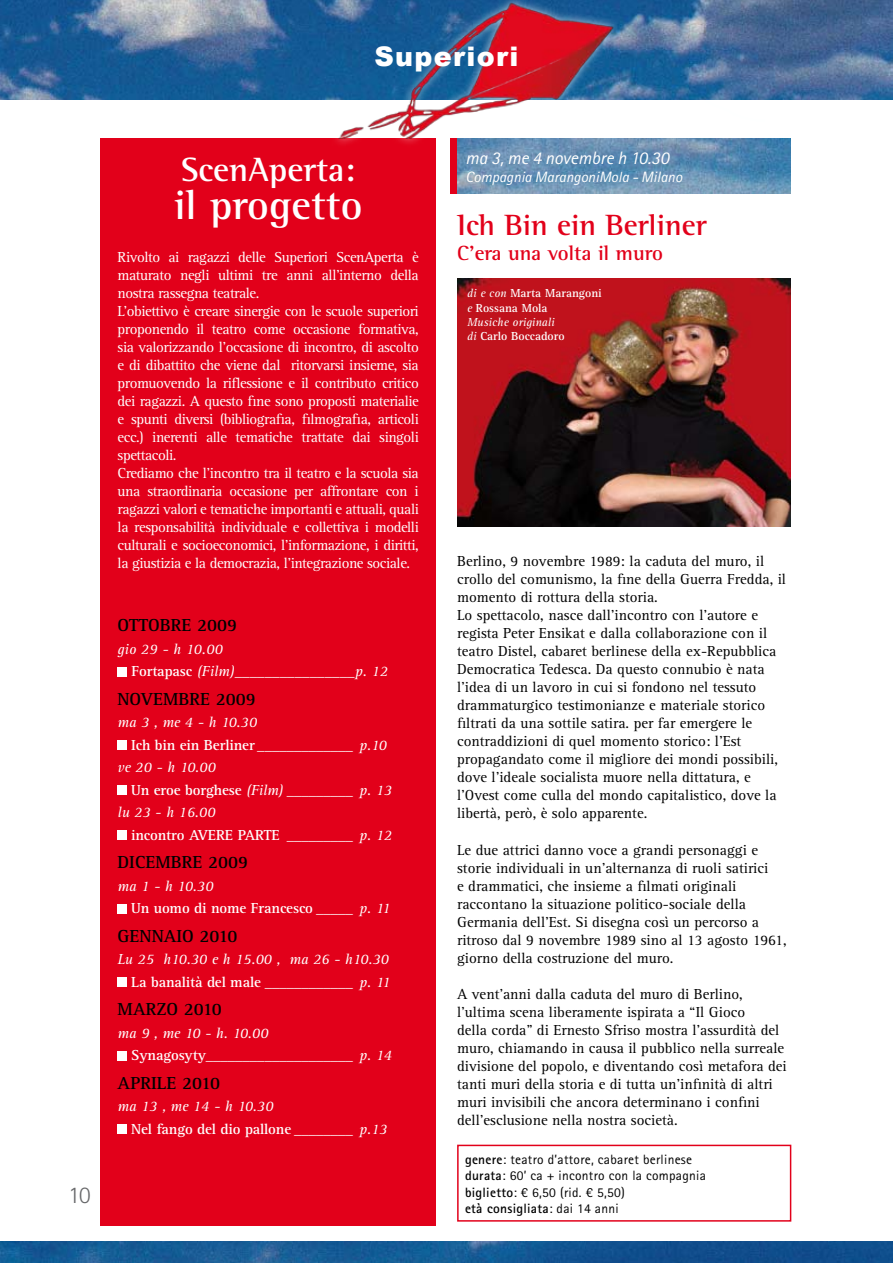
<style>
.page{position:relative;width:893px;height:1263px;background:#fff}
.page>*{position:absolute;margin:0;border:0;box-sizing:border-box;transform-origin:0 0}
.t1{font:700 42px "Agfa Rotis Semi Serif";color:#fff}
.t2{font:700 34.5px "Agfa Rotis Semi Serif";color:#fff}
.t3{font:700 30px "Agfa Rotis Semi Serif";color:#e2001a}
.t4{font:900 27px "Arial";letter-spacing:.05em;color:#fff}
.t5{font:300 24px "Agfa Rotis Sans Serif";color:#666769}
.t6{font:700 21px "Agfa Rotis Semi Serif";color:#e2001a}
.t7{font:700 18px "Agfa Rotis Serif";color:#000}
.t8{font:italic 18px "Agfa Rotis Sans Serif";color:#fff}
.t9{font:15px/18px "Agfa Rotis Serif";color:#000}
.t10{font:15px/18px "Agfa Rotis Serif";letter-spacing:-.03em;color:#fff}
.t11{font:italic 15px/22.5px "Agfa Rotis Serif";letter-spacing:-.01em;color:#fff}
.t12{font:700 15px/22.5px "Agfa Rotis Serif";letter-spacing:-.01em;color:#fff}
.t13{font:italic 15px "Agfa Rotis Sans Serif";color:#fff}
.t14{font:13.5px/16.2px "Agfa Rotis Sans Serif";letter-spacing:.02em;color:#000}
.t15{font:700 12px/14.4px "Agfa Rotis Serif";color:#fff}
.s1{font-weight:700;font-style:normal}
.s2{font-weight:400;font-style:italic}
.s3{font-weight:700}
</style>
<div class="page">
<img style="left:0;top:0;width:893px;height:100px">
<img style="left:0;top:1242px;width:893px;height:21px">
<div style="left:101px;top:138px;width:335px;height:1088px;background:#e2001a"></div>
<div style="left:118px;top:667px;width:9px;height:9px;background:#fff"></div>
<div style="left:118px;top:740px;width:9px;height:10px;background:#fff"></div>
<div style="left:118px;top:785px;width:9px;height:10px;background:#fff"></div>
<div style="left:118px;top:830px;width:9px;height:10px;background:#fff"></div>
<div style="left:118px;top:904px;width:9px;height:9px;background:#fff"></div>
<div style="left:118px;top:977px;width:9px;height:10px;background:#fff"></div>
<div style="left:118px;top:1051px;width:9px;height:9px;background:#fff"></div>
<div style="left:118px;top:1124px;width:9px;height:10px;background:#fff"></div>
<svg style="left:655px;top:0;width:111px;height:100px"></svg>
<div style="left:457px;top:1145px;width:334px;height:76px;border:2px solid #e2001a"></div>
<img style="left:457px;top:279px;width:333px;height:248px">
<div style="left:328px;top:0;width:327px;height:155px;background:#fff;opacity:.75"></div>
<img style="left:320px;top:0;width:301px;height:138px">
<img style="left:457px;top:138px;width:334px;height:55px">
<div style="left:451px;top:138px;width:6px;height:55px;background:#e2001a"></div>
<h3 class="t4" style="left:374px;top:37px;width:146px">Superiori</h3>
<h3 class="t5" style="left:68px;top:1181px;width:24px">10</h3>
<h2 class="t2" style="left:181px;top:149px;width:175px">ScenAperta:</h2>
<h1 class="t1" style="left:174px;top:179px;width:190px">il progetto</h1>
<p class="t10" style="left:118px;top:249px;width:303px">Rivolto ai ragazzi delle Superiori ScenAperta è maturato negli ultimi tre anni all’interno della nostra rassegna teatrale.<br>L’obiettivo è creare sinergie con le scuole superiori proponendo il teatro come occasione formativa, sia valorizzando l’occasione di incontro, di ascolto e di dibattito che viene dal ritorvarsi insieme, sia promuovendo la riflessione e il contributo critico dei ragazzi. A questo fine sono proposti materialie e spunti diversi (bibliografia, filmografia, articoli ecc.) inerenti alle tematiche trattate dai singoli spettacoli.<br>Crediamo che l’incontro tra il teatro e la scuola sia una straordinaria occasione per affrontare con i ragazzi valori e tematiche importanti e attuali, quali la responsabilità individuale e collettiva i modelli culturali e socioeconomici, l’informazione, i diritti, la giustizia e la democrazia, l’integrazione sociale.</p>
<p class="t7" style="left:118px;top:614px;width:121px">OTTOBRE 2009</p>
<p class="t11" style="left:131px;top:638px;width:258px;text-indent:-14px">gio 29 - h 10.00<br><span class="s1">Fortapasc</span> (Film)________________p. 12</p>
<p class="t7" style="left:118px;top:688px;width:140px">NOVEMBRE 2009</p>
<p class="t11" style="left:118px;top:711px;width:141px">ma 3 , me 4 - h 10.30</p>
<p class="t12" style="left:131px;top:734px;width:257px">Ich bin ein Berliner <span class="s2">_____________ p.10</span></p>
<p class="t11" style="left:118px;top:756px;width:100px">ve 20 - h 10.00</p>
<p class="t11" style="left:131px;top:779px;width:262px"><span class="s1">Un eroe borghese</span> (Film) _________ p. 13</p>
<p class="t11" style="left:118px;top:801px;width:99px">lu 23 - h 16.00</p>
<p class="t12" style="left:131px;top:824px;width:262px">incontro AVERE PARTE <span class="s2">_________ p. 12</span></p>
<p class="t7" style="left:118px;top:851px;width:132px">DICEMBRE 2009</p>
<p class="t12" style="left:131px;top:875px;width:261px;text-indent:-14px"><span class="s2">ma 1 - h 10.30<br></span>Un uomo di nome Francesco <span class="s2">_____ p. 11</span></p>
<p class="t7" style="left:118px;top:925px;width:121px">GENNAIO 2010</p>
<p class="t11" style="left:118px;top:948px;width:274px;text-align:right">Lu 25 h10.30 e h 15.00 , ma 26 - h10.30<br><span class="s1">La banalità del male</span> ____________ p. 11</p>
<p class="t7" style="left:118px;top:998px;width:106px">MARZO 2010</p>
<p class="t11" style="left:131px;top:1022px;width:262px;text-indent:-14px">ma 9 , me 10 - h. 10.00<br><span class="s1">Synagosyty</span>____________________ p. 14</p>
<p class="t7" style="left:118px;top:1072px;width:104px">APRILE 2010</p>
<p class="t11" style="left:131px;top:1095px;width:258px;text-indent:-14px">ma 13 , me 14 - h 10.30<br><span class="s1">Nel fango del dio pallone</span> ________ p.13</p>
<p class="t8" style="left:465px;top:148px;width:205px">ma 3, me 4 novembre h 10.30</p>
<p class="t13" style="left:465px;top:168px;width:218px">Compagnia MarangoniMola - Milano</p>
<h3 class="t3" style="left:457px;top:207px;width:251px">Ich Bin ein Berliner</h3>
<h3 class="t6" style="left:457px;top:241px;width:207px">C’era una volta il muro</h3>
<p class="t15" style="left:467px;top:286px;width:136px"><span class="s2">di e con</span> Marta Marangoni <span class="s2">e</span> Rossana Mola<br><span class="s2">Musiche originali<br>di</span> Carlo Boccadoro</p>
<p class="t9" style="left:457px;top:553px;width:330px">Berlino, 9 novembre 1989: la caduta del muro, il crollo del comunismo, la fine della Guerra Fredda, il momento di rottura della storia.<br>Lo spettacolo, nasce dall’incontro con l’autore e regista Peter Ensikat e dalla collaborazione con il teatro Distel, cabaret berlinese della ex-Repubblica Democratica Tedesca. Da questo connubio è nata l’idea di un lavoro in cui si fondono nel tessuto drammaturgico testimonianze e materiale storico filtrati da una sottile satira. per far emergere le contraddizioni di quel momento storico: l’Est propagandato come il migliore dei mondi possibili, dove l’ideale socialista muore nella dittatura, e l’Ovest come culla del mondo capitalistico, dove la libertà, però, è solo apparente.</p>
<p class="t9" style="left:457px;top:841px;width:331px">Le due attrici danno voce a grandi personaggi e storie individuali in un’alternanza di ruoli satirici<br>e drammatici, che insieme a filmati originali raccontano la situazione politico-sociale della Germania dell’Est. Si disegna così un percorso a ritroso dal 9 novembre 1989 sino al 13 agosto 1961, giorno della costruzione del muro.</p>
<p class="t9" style="left:457px;top:985px;width:331px">A vent’anni dalla caduta del muro di Berlino, l’ultima scena liberamente ispirata a “Il Gioco<br>della corda” di Ernesto Sfriso mostra l’assurdità del muro, chiamando in causa il pubblico nella surreale divisione del popolo, e diventando così metafora dei tanti muri della storia e di tutta un’infinità di altri muri invisibili che ancora determinano i confini dell’esclusione nella nostra società.</p>
<p class="t14" style="left:465px;top:1151px;width:243px"><span class="s3">genere</span>: teatro d’attore, cabaret berlinese <span class="s3">durata</span>: 60’ ca + incontro con la compagnia <span class="s3">biglietto</span>: € 6,50 (rid. € 5,50)<br><span class="s3">età consigliata</span>: dai 14 anni</p>
</div>
